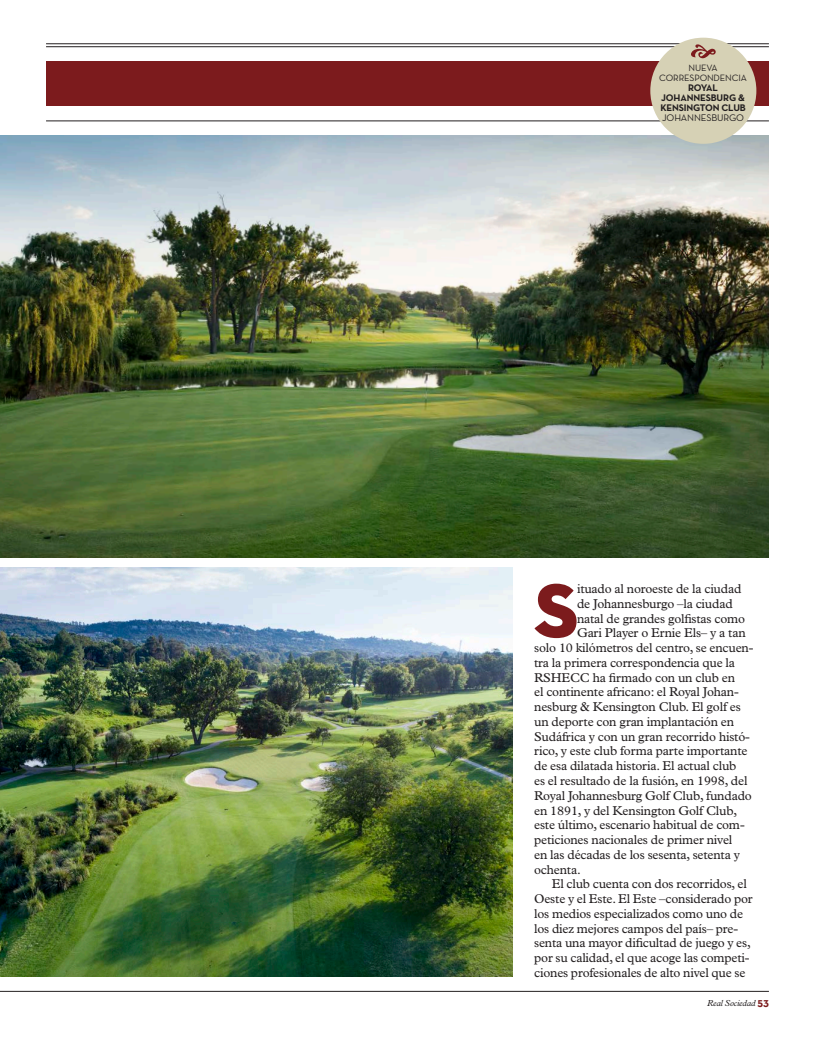
<style>
.page{position:relative;width:815px;height:1046px;background:#fff}
.page>*{position:absolute;margin:0;border:0;box-sizing:border-box;transform-origin:0 0}
.RSHECC_00_texto_gene{font:78px "Neutra Disp Titling";color:#7c1b1d}
.RSHECC_00_texto_gene-2{font:12.88px/14.8px "Plantin Std";letter-spacing:-.015em;color:#231f20}
.t1{font:700 9.75px/10px "Neutra Text";letter-spacing:-.015em;color:#231f20;text-align:center}
.t2{font:9.75px "Neutra Text";letter-spacing:-.015em;color:#231f20}
.t3{font:9.38px/10px "Neutra Text";letter-spacing:-.015em;color:#231f20;text-align:center}
.RSHECC_00_texto_gene-3{font:italic 8.75px "Plantin Std";letter-spacing:-.015em;color:#231f20}
.s1{font-family:"Neutra Text";font-weight:700;font-style:normal;font-size:11.25px;color:#7c1b1d}
</style>
<div class="page">
<hr style="left:46px;top:121px;width:723px;height:1px;background:#231f20">
<hr style="left:0;top:990px;width:769px;height:1px;background:#231f20">
<div style="left:46px;top:62px;width:723px;height:44px;background:#7c1b1d"></div>
<hr style="left:46px;top:46px;width:723px;height:1px;background:#231f20">
<hr style="left:46px;top:44px;width:723px;height:1px;background:#231f20">
<img style="left:0;top:567px;width:512px;height:409px">
<img style="left:0;top:135px;width:769px;height:422px">
<div style="left:650px;top:38px;width:106px;height:106px;background:#d6d1b5;border-radius:50%"></div>
<svg style="left:691px;top:44px;width:25px;height:14px"></svg>
<p class="t3" style="left:659px;top:62px;width:89px">NUEVA<br>CORRESPONDENCIA</p>
<p class="t1" style="left:660px;top:82px;width:87px">ROYAL<br>JOHANNESBURG &amp;<br>KENSINGTON CLUB</p>
<p class="t2" style="left:662px;top:112px;width:84px">JOHANNESBURGO</p>
<p class="RSHECC_00_texto_gene" style="left:534px;top:561px;width:46px">S</p>
<p class="RSHECC_00_texto_gene-2" style="left:577px;top:581px;width:166px">ituado al noroeste de la ciudad</p>
<p class="RSHECC_00_texto_gene-2" style="left:577px;top:596px;width:157px">de Johannesburgo –la ciudad</p>
<p class="RSHECC_00_texto_gene-2" style="left:577px;top:611px;width:170px">natal de grandes golfistas como</p>
<p class="RSHECC_00_texto_gene-2" style="left:577px;top:625px;width:170px">Gari Player o Ernie Els– y a tan</p>
<p class="RSHECC_00_texto_gene-2" style="left:534px;top:640px;width:221px">solo 10 kilómetros del centro, se encuen-</p>
<p class="RSHECC_00_texto_gene-2" style="left:534px;top:655px;width:202px">tra la primera correspondencia que la</p>
<p class="RSHECC_00_texto_gene-2" style="left:534px;top:670px;width:202px">RSHECC ha firmado con un club en</p>
<p class="RSHECC_00_texto_gene-2" style="left:534px;top:684px;width:206px">el continente africano: el Royal Johan-</p>
<p class="RSHECC_00_texto_gene-2" style="left:534px;top:699px;width:208px">nesburg &amp; Kensington Club. El golf es</p>
<p class="RSHECC_00_texto_gene-2" style="left:534px;top:714px;width:202px">un deporte con gran implantación en</p>
<p class="RSHECC_00_texto_gene-2" style="left:534px;top:729px;width:217px">Sudáfrica y con un gran recorrido histó-</p>
<p class="RSHECC_00_texto_gene-2" style="left:534px;top:743px;width:215px">rico, y este club forma parte importante</p>
<p class="RSHECC_00_texto_gene-2" style="left:534px;top:758px;width:204px">de esa dilatada historia. El actual club</p>
<p class="RSHECC_00_texto_gene-2" style="left:534px;top:773px;width:215px">es el resultado de la fusión, en 1998, del</p>
<p class="RSHECC_00_texto_gene-2" style="left:534px;top:788px;width:219px">Royal Johannesburg Golf Club, fundado</p>
<p class="RSHECC_00_texto_gene-2" style="left:534px;top:802px;width:205px">en 1891, y del Kensington Golf Club,</p>
<p class="RSHECC_00_texto_gene-2" style="left:534px;top:817px;width:212px">este último, escenario habitual de com-</p>
<p class="RSHECC_00_texto_gene-2" style="left:534px;top:832px;width:200px">peticiones nacionales de primer nivel</p>
<p class="RSHECC_00_texto_gene-2" style="left:534px;top:847px;width:207px">en las décadas de los sesenta, setenta y</p>
<p class="RSHECC_00_texto_gene-2" style="left:534px;top:861px;width:48px">ochenta.</p>
<p class="RSHECC_00_texto_gene-2" style="left:534px;top:876px;width:220px;text-indent:18px">El club cuenta con dos recorridos, el Oeste y el Este. El Este –considerado por los medios especializados como uno de los diez mejores campos del país– pre&shy;senta una mayor dificultad de juego y es, por su calidad, el que acoge las competi&shy;ciones profesionales de alto nivel que se</p>
<p class="RSHECC_00_texto_gene-3" style="left:707px;top:998px;width:63px">Real Sociedad <span class="s1">53</span></p>
</div>
